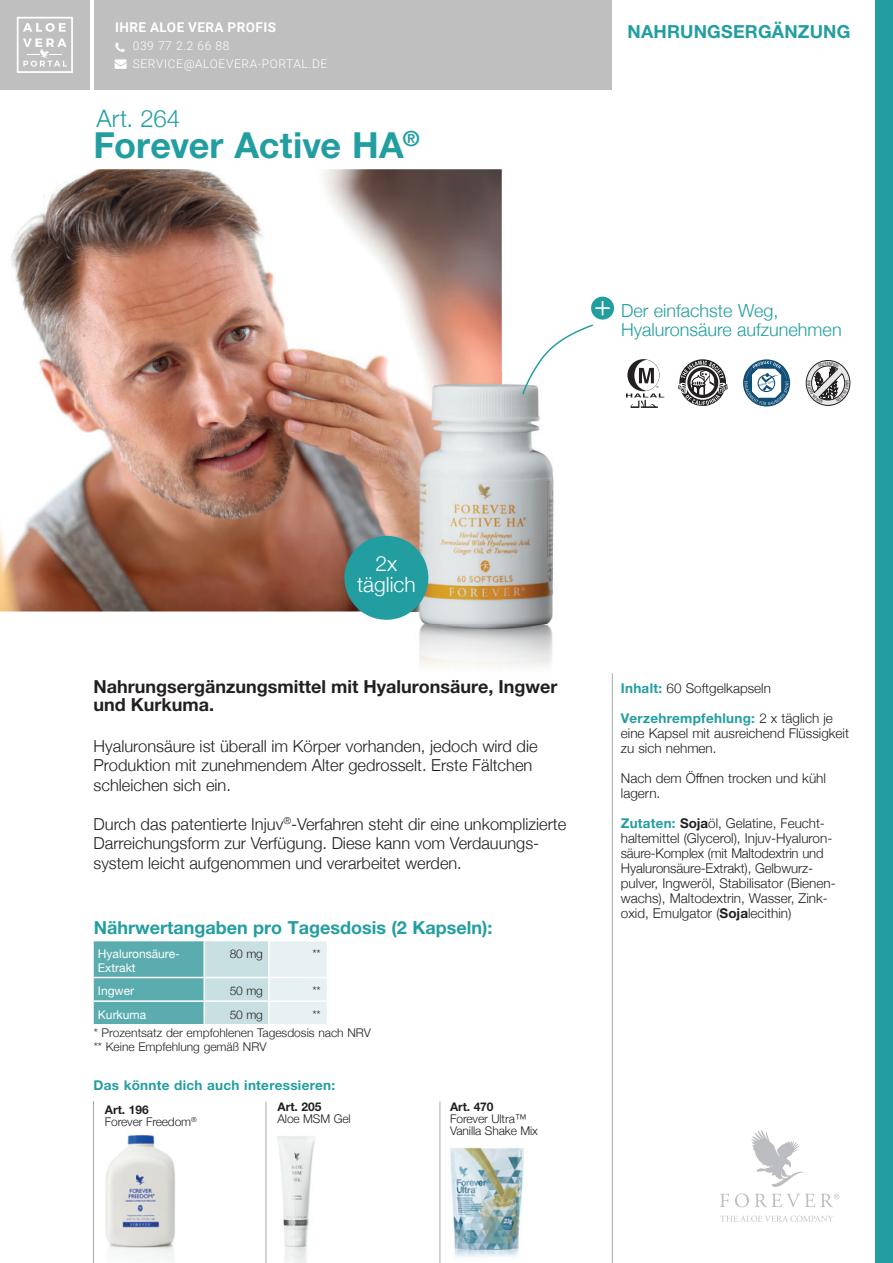
<style>
.page{position:relative;width:893px;height:1263px;background:#fff}
.page>*{position:absolute;margin:0;border:0;box-sizing:border-box;transform-origin:0 0}
.t1{font:700 36px "Helvetica Neue LT Pro";color:#229ea1}
.t2{font:300 24px "Helvetica Neue";letter-spacing:.005em;color:#229ea1}
.t3{font:300 21px/21.5px "Helvetica Neue";color:#fff;text-align:center}
.t4{font:700 18px/18px "Helvetica Neue LT Pro";color:#231f20}
.t5{font:700 18px "Helvetica Neue LT Pro";color:#229ea1}
.t6{font:300 18px/19.5px "Helvetica Neue";color:#229ea1}
.t7{font:300 16.5px/19.5px "Helvetica Neue";color:#231f20}
.t8{font:300 13.5px/15px "Helvetica Neue";color:#231f20}
.t9{font:700 13.5px "Helvetica Neue LT Pro";letter-spacing:.02em;color:#229ea1}
.t10{font:700 13.5px "Roboto";letter-spacing:.035em;color:#fff}
.t11{font:300 12px/12px "Helvetica Neue";color:#231f20}
.t12{font:300 12px "Roboto";letter-spacing:.05em;color:#fff}
.t13{font:12px/13.5px "Helvetica Neue";color:#fff}
.t14{font:700 12px "Helvetica Neue LT Pro";color:#231f20}
.t15{font:condensed 4.05px "Zurich BT";color:#231f20}
.s1{font-family:"Helvetica Neue LT Pro";font-weight:700;color:#229ea1}
.s2{font-family:"Helvetica Neue";font-weight:300;color:#231f20}
.s3{font-family:"Helvetica Neue LT Pro";font-weight:700}
</style>
<div class="page">
<img style="left:0;top:169px;width:502px;height:442px">
<div style="left:876px;top:0;width:17px;height:1263px;background:#229ea1"></div>
<hr style="left:612px;top:673px;width:1px;height:590px;background:#a8a9ad">
<hr style="left:93px;top:1101px;width:1px;height:162px;background:#a8a9ad">
<img style="left:502px;top:384px;width:52px;height:189px">
<img style="left:408px;top:573px;width:145px;height:51px">
<img style="left:408px;top:373px;width:94px;height:238px">
<svg style="left:743px;top:359px;width:47px;height:47px"></svg>
<svg style="left:627px;top:359px;width:32px;height:32px"></svg>
<svg style="left:634px;top:360px;width:25px;height:31px"></svg>
<svg style="left:626px;top:368px;width:38px;height:40px"></svg>
<svg style="left:678px;top:359px;width:50px;height:47px"></svg>
<img style="left:450px;top:1147px;width:74px;height:111px">
<img style="left:277px;top:1136px;width:38px;height:127px">
<hr style="left:266px;top:1101px;width:1px;height:162px;background:#a8a9ad">
<hr style="left:440px;top:1101px;width:1px;height:162px;background:#a8a9ad">
<img style="left:419px;top:624px;width:134px;height:43px">
<svg style="left:521px;top:324px;width:72px;height:72px"></svg>
<svg style="left:94px;top:941px;width:233px;height:83px;background:#9eccce"></svg>
<hr style="left:268px;top:1002px;width:2px;height:22px;background:#fff">
<hr style="left:94px;top:977px;width:110px;height:1px;background:#fff">
<hr style="left:204px;top:977px;width:65px;height:1px;background:#fff">
<hr style="left:269px;top:977px;width:58px;height:1px;background:#fff">
<hr style="left:94px;top:1000px;width:110px;height:2px;background:#fff">
<hr style="left:204px;top:1000px;width:65px;height:2px;background:#fff">
<hr style="left:269px;top:1000px;width:58px;height:2px;background:#fff">
<svg style="left:720px;top:1194px;width:9px;height:13px"></svg>
<svg style="left:735px;top:1130px;width:104px;height:77px"></svg>
<svg style="left:720px;top:1215px;width:113px;height:7px"></svg>
<div style="left:591px;top:297px;width:23px;height:23px;background:#229ea1;border-radius:50%"></div>
<svg style="left:595px;top:301px;width:15px;height:14px"></svg>
<img style="left:105px;top:1135px;width:70px;height:124px">
<div style="left:344px;top:536px;width:84px;height:84px;background:#229ea1;border-radius:50%"></div>
<div style="left:94px;top:0;width:518px;height:90px;background:#bfbfbf"></div>
<div style="left:0;top:0;width:90px;height:90px;background:#bfbfbf"></div>
<svg style="left:17px;top:17px;width:56px;height:56px"></svg>
<svg style="left:806px;top:360px;width:44px;height:46px"></svg>
<p class="t10" style="left:115px;top:18px;width:163px">IHRE ALOE VERA PROFIS</p>
<p class="t12" style="left:133px;top:38px;width:98px">039 77 2.2 66 88</p>
<p class="t12" style="left:115px;top:56px;width:214px">→ SERVICE@ALOEVERA-PORTAL.DE</p>
<h2 class="t2" style="left:97px;top:99px;width:85px">Art. 264</h2>
<h1 class="t1" style="left:94px;top:123px;width:328px">Forever Active HA<sup>®</sup></h1>
<h3 class="t5" style="left:628px;top:21px;width:224px">NAHRUNGSERGÄNZUNG</h3>
<h3 class="t6" style="left:621px;top:299px;width:222px">Der einfachste Weg,<br>Hyaluron säure aufzunehmen</h3>
<p class="t15" style="left:850px;top:382px;width:4px;rotate:90deg">A</p>
<h3 class="t3" style="left:357px;top:551px;width:60px">2x täglich</h3>
<h3 class="t4" style="left:94px;top:677px;width:465px">Nahrungsergänzungsmittel mit Hyaluronsäure, Ingwer und Kurkuma.</h3>
<p class="t7" style="left:94px;top:735px;width:446px">Hyaluronsäure ist überall im Körper vorhanden, jedoch wird die<br>Produktion mit zunehmendem Alter gedrosselt. Erste Fältchen schleichen sich ein.</p>
<p class="t7" style="left:94px;top:813px;width:474px">Durch das patentierte Injuv<sup>®</sup>-Verfahren steht dir eine unkomplizierte<br>Darreichungsform zur Verfügung. Diese kann vom Verdauungs&shy;system leicht aufgenommen und verarbeitet werden.</p>
<h3 class="t5" style="left:94px;top:916px;width:400px">Nährwertangaben pro Tagesdosis (2 Kapseln):</h3>
<p class="t13" style="left:98px;top:948px;width:83px">Hyaluronsäure-<br>Extrakt</p>
<p class="t11" style="left:230px;top:947px;width:35px">80 mg</p>
<p class="t11" style="left:312px;top:947px;width:10px">**</p>
<p class="t13" style="left:98px;top:984px;width:38px">Ingwer</p>
<p class="t11" style="left:230px;top:984px;width:35px">50 mg</p>
<p class="t11" style="left:312px;top:984px;width:10px">**</p>
<p class="t13" style="left:98px;top:1008px;width:50px">Kurkuma</p>
<p class="t11" style="left:230px;top:1008px;width:35px">50 mg</p>
<p class="t11" style="left:94px;top:1004px;width:279px;line-height:18.5px;text-indent:219px">**<br>* Prozentsatz der empfohlenen Tagesdosis nach NRV</p>
<p class="t11" style="left:94px;top:1040px;width:174px">** Keine Empfehlung gemäß NRV</p>
<p class="t9" style="left:94px;top:1076px;width:243px">Das könnte dich auch interessieren:</p>
<p class="t14" style="left:105px;top:1102px;width:46px">Art. 196</p>
<p class="t11" style="left:105px;top:1115px;width:93px">Forever Freedom<sup>®</sup></p>
<p class="t14" style="left:277px;top:1099px;width:46px">Art. 205</p>
<p class="t11" style="left:277px;top:1112px;width:75px">Aloe MSM Gel</p>
<p class="t14" style="left:450px;top:1099px;width:45px">Art. 470</p>
<p class="t11" style="left:450px;top:1112px;width:89px">Forever Ultra™<br>Vanilla Shake Mix</p>
<p class="t8" style="left:621px;top:680px;width:152px"><span class="s1">Inhalt:</span> 60 Softgelkapseln</p>
<p class="t9" style="left:621px;top:710px;width:214px">Verzehrempfehlung: <span class="s2">2 x täglich je</span></p>
<p class="t8" style="left:621px;top:725px;width:230px">eine Kapsel mit ausreichend Flüssigkeit zu sich nehmen.</p>
<p class="t8" style="left:621px;top:770px;width:207px">Nach dem Öffnen trocken und kühl lagern.</p>
<p class="t8" style="left:621px;top:815px;width:216px"><span class="s1">Zutaten:</span> <span class="s3">Soja</span>öl, Gelatine, Feucht&shy;haltemittel (Glycerol), Injuv-Hyaluron&shy;säure-Komplex (mit Maltodextrin und Hyaluronsäure-Extrakt), Gelbwurz&shy;pulver, Ingweröl, Stabilisator (Bienen&shy;wachs), Maltodextrin, Wasser, Zink&shy;oxid, Emulgator (<span class="s3">Soja</span>lecithin)</p>
</div>
